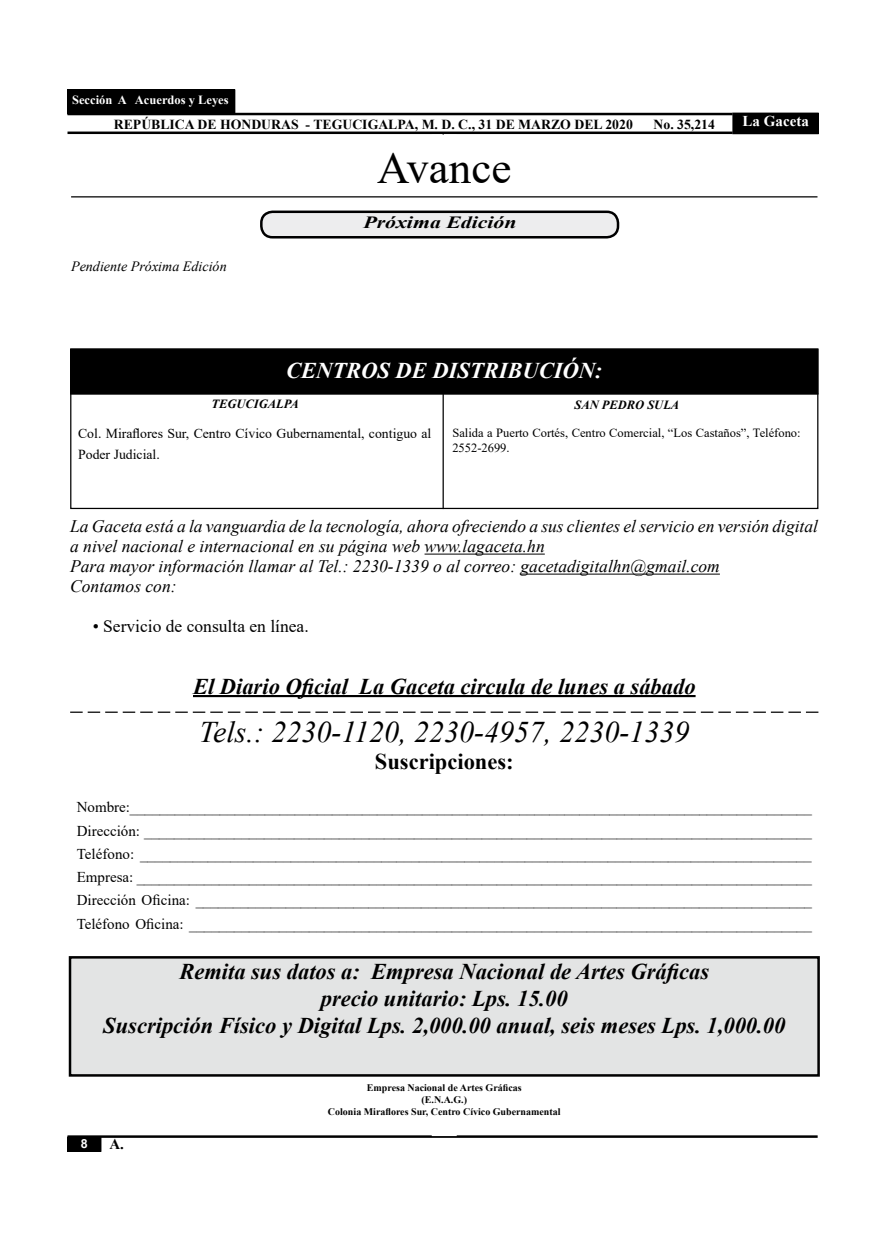
<style>
.page{position:relative;width:886px;height:1241px;background:#fff}
.page>*{position:absolute;margin:0;border:0;box-sizing:border-box;transform-origin:0 0}
.t1{font:45px "Times New Roman";color:#000}
.t2{font:italic 30px "Times New Roman";color:#000}
.t3{font:italic 700 22.5px/27px "Times New Roman";color:#000;text-align:center}
.t4{font:italic 700 22.5px "Times New Roman";color:#fff}
.t5{font:700 22.5px "Times New Roman";color:#000}
.t6{font:italic 17.5px/20px "Times New Roman";color:#000}
.t7{font:17.5px "Times New Roman";color:#000}
.t8{font:italic 700 17.12px "Times New Roman";color:#000;scale:1.27 1}
.t9{font:15px/23.2px "Times New Roman";color:#000;text-align:justify}
.t10{font:700 15px "Times New Roman";color:#fff}
.t11{font:700 15px "Times New Roman";color:#000}
.t12{font:italic 14.12px "Times New Roman";color:#000}
.t13{font:13.75px/21.2px "Times New Roman";color:#000}
.t14{font:700 13.75px "Times New Roman";color:#000}
.t15{font:12.5px/15px "Times New Roman";color:#000}
.t16{font:italic 700 12.5px "Times New Roman";color:#000}
.t17{font:700 12.5px "Times New Roman";color:#fff}
.t18{font:700 12.5px "Arial";color:#fff}
.t19{font:700 10px/12px "Times New Roman";color:#000;text-align:center}
</style>
<div class="page">
<div style="left:68px;top:1136px;width:33px;height:15px;background:#000"></div>
<div style="left:733px;top:113px;width:85px;height:21px;background:#000"></div>
<hr style="left:68px;top:131px;width:664px;height:3px;background:#000">
<hr style="left:68px;top:113px;width:664px;height:2px;background:#000">
<hr style="left:68px;top:1135px;width:750px;height:2px;background:#000">
<div style="left:68px;top:90px;width:167px;height:24px;background:#000"></div>
<div style="left:70px;top:957px;width:748px;height:118px;background:#e3e4e4"></div>
<div style="left:69px;top:955px;width:751px;height:121px;border:2px solid #000"></div>
<div style="left:71px;top:349px;width:747px;height:44px;background:#000"></div>
<svg style="left:70px;top:711px;width:748px;height:1px"></svg>
<hr style="left:193px;top:695px;width:502px;height:2px;background:#000">
<div style="left:261px;top:212px;width:357px;height:25px;background:#ededee;border-radius:11px"></div>
<div style="left:260px;top:210px;width:359px;height:28px;border:2px solid #000;border-radius:11px"></div>
<hr style="left:71px;top:196px;width:746px;height:1px;background:#000">
<hr style="left:70px;top:393px;width:748px;height:1px;background:#000">
<hr style="left:424px;top:553px;width:121px;height:1px;background:#000">
<hr style="left:520px;top:573px;width:200px;height:1px;background:#000">
<hr style="left:442px;top:394px;width:2px;height:115px;background:#000">
<div style="left:70px;top:348px;width:748px;height:161px;border:1px solid #000"></div>
<p class="t17" style="left:72px;top:91px;width:158px">Sección A Acuerdos y Leyes</p>
<p class="t14" style="left:114px;top:114px;width:520px">REPÚBLICA DE HONDURAS - TEGUCIGALPA, M. D. C., 31 DE MARZO DEL 2020</p>
<p class="t14" style="left:653px;top:114px;width:63px">No. 35,214</p>
<h1 class="t1" style="left:377px;top:136px;width:136px">Avance</h1>
<p class="t12" style="left:71px;top:256px;width:157px">Pendiente Próxima Edición</p>
<p class="t8" style="left:363px;top:210px;width:122px">Próxima Edición</p>
<p class="t10" style="left:742px;top:110px;width:68px">La Gaceta</p>
<h3 class="t4" style="left:286px;top:354px;width:318px">CENTROS DE DISTRIBUCIÓN:</h3>
<p class="t16" style="left:211px;top:395px;width:89px">TEGUCIGALPA</p>
<p class="t13" style="left:78px;top:422px;width:355px">Col. Miraflores Sur, Centro Cívico Gubernamental, contiguo al<br>Poder Judicial.</p>
<p class="t16" style="left:574px;top:395px;width:106px">SAN PEDRO SULA</p>
<p class="t15" style="left:452px;top:425px;width:350px">Salida a Puerto Cortés, Centro Comercial, “Los Castaños”, Teléfono:<br>2552-2699.</p>
<p class="t6" style="left:70px;top:516px;width:749px">La Gaceta está a la vanguardia de la tecnología, ahora ofreciendo a sus clientes el servicio en versión digital a nivel nacional e internacional en su página web www.lagaceta.hn<br>Para mayor información llamar al Tel.: 2230-1339 o al correo: gacetadigitalhn@gmail.com<br>Contamos con:</p>
<p class="t7" style="left:93px;top:614px;width:218px">• Servicio de consulta en línea.</p>
<h3 class="t3" style="left:193px;top:671px;width:504px">El Diario Oficial La Gaceta circula de lunes a sábado</h3>
<h2 class="t2" style="left:199px;top:710px;width:491px">Tels.: 2230-1120, 2230-4957, 2230-1339</h2>
<h3 class="t5" style="left:375px;top:744px;width:140px">Suscripciones:</h3>
<p class="t9" style="left:77px;top:795px;width:737px">Nombre:___________________________________________________________________________________________ Dirección: _________________________________________________________________________________________ Teléfono: _________________________________________________________________________________________ Empresa: __________________________________________________________________________________________ Dirección Oficina: __________________________________________________________________________________ Teléfono Oficina: ___________________________________________________________________________________</p>
<h3 class="t3" style="left:103px;top:957px;width:683px">Remita sus datos a: Empresa Nacional de Artes Gráficas<br>precio unitario: Lps. 15.00<br>Suscripción Físico y Digital Lps. 2,000.00 anual, seis meses Lps. 1,000.00</h3>
<p class="t18" style="left:81px;top:1134px;width:8px">8</p>
<p class="t11" style="left:109px;top:1133px;width:16px">A.</p>
<p class="t19" style="left:328px;top:1081px;width:234px">Empresa Nacional de Artes Gráficas<br>(E.N.A.G.)<br>Colonia Miraflores Sur, Centro Cívico Gubernamental</p>
</div>
